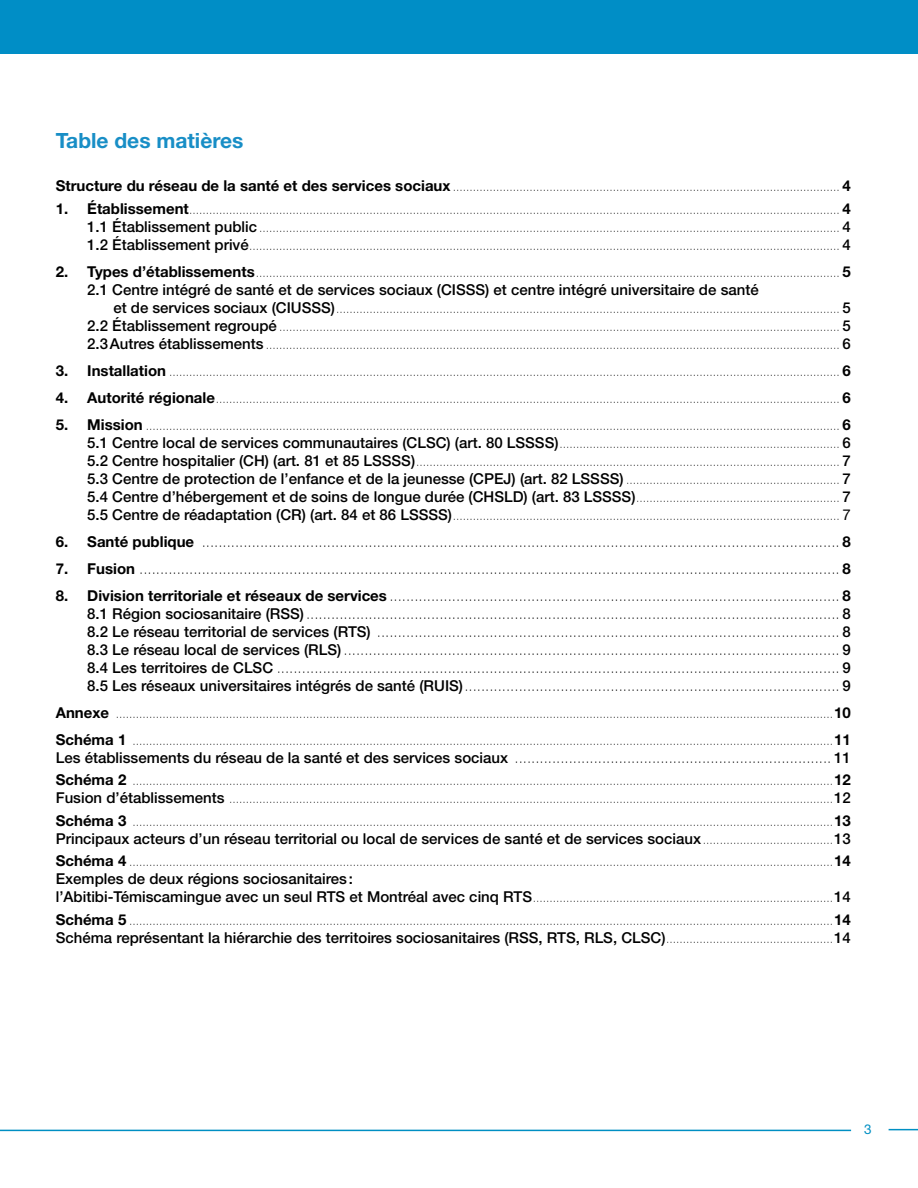
<style>
.page{position:relative;width:918px;height:1188px;background:#fff}
.page>*{position:absolute;margin:0;border:0;box-sizing:border-box;transform-origin:0 0}
.t1{font:700 21px "Helvetica Neue LT Std";color:#188ec6}
.t2{font:100 15px/18px "Helvetica Neue LT Std";color:#000;text-align:justify}
.t3{font:500 15px/18px "Helvetica Neue LT Std";color:#000}
.t4{font:13.5px "Helvetica Neue LT Std";color:#008fc3}
.t5{font:100 12px/18px "Helvetica Neue LT Std";color:#000;text-align:justify}
.s1{font-weight:700;font-size:15px}
.s2{font-weight:500;font-size:15px}
.s3{font-weight:100;font-size:12px}
.s4{font-weight:400;font-size:15px}
.s5{font-weight:700}
.s6{font-weight:500}
</style>
<div class="page">
<div style="left:0;top:0;width:918px;height:54px;background:#008ec6"></div>
<hr style="left:0;top:1130px;width:851px;height:1px;background:#008fc3">
<svg style="left:889px;top:1129px;width:29px;height:1px"></svg>
<h1 class="t1" style="left:56px;top:128px;width:189px">Table des matières</h1>
<p class="t5" style="left:56px;top:178px;width:797px"><span class="s1">Structure du réseau de la santé et des services sociaux</span> .................................................................................................................... <span class="s1">4</span></p>
<p class="t5" style="left:87px;top:201px;width:765px;text-indent:-31px"><span class="s1">1. Établissement</span>................................................................................................................................................................................................... <span class="s1">4<br></span><span class="s2">1.1 Établissement public</span> .............................................................................................................................................................................. <span class="s2">4<br>1.2 Établissement privé</span>................................................................................................................................................................................. <span class="s2">4</span></p>
<p class="t5" style="left:56px;top:264px;width:796px"><span class="s1">2. Types d’établissements</span>............................................................................................................................................................................... <span class="s1">5</span></p>
<p class="t3" style="left:87px;top:280px;width:673px">2.1 Centre intégré de santé et de services sociaux (CISSS) et centre intégré universitaire de santé</p>
<p class="t5" style="left:87px;top:300px;width:765px;text-indent:26px"><span class="s2">et de services sociaux (CIUSSS)</span>....................................................................................................................................................... <span class="s2">5<br>2.2 Établissement regroupé</span> ........................................................................................................................................................................ <span class="s2">5<br>2.3Autres établissements</span> ............................................................................................................................................................................ <span class="s2">6</span></p>
<p class="t5" style="left:56px;top:363px;width:796px"><span class="s1">3. Installation</span> ......................................................................................................................................................................................................... <span class="s1">6</span></p>
<p class="t5" style="left:56px;top:390px;width:796px"><span class="s1">4. Autorité régionale</span>........................................................................................................................................................................................... <span class="s1">6</span></p>
<p class="t5" style="left:87px;top:417px;width:765px;text-indent:-31px"><span class="s1">5. Mission</span> ................................................................................................................................................................................................................ <span class="s1">6<br></span><span class="s2">5.1 Centre local de services communautaires (CLSC) (art. 80 LSSSS)</span>.................................................................................... <span class="s2">6<br>5.2 Centre hospitalier (CH) (art. 81 et 85 LSSSS)</span>............................................................................................................................... <span class="s2">7</span></p>
<p class="t3" style="left:87px;top:469px;width:765px">5.3 Centre de protection de l’enfance et de la jeunesse (CPEJ) (art. 82 LSSSS) <span class="s3">................................................................</span> 7<br>5.4 Centre d’hébergement et de soins de longue durée (CHSLD) (art. 83 LSSSS)<span class="s3">.............................................................</span> 7</p>
<p class="t5" style="left:87px;top:507px;width:765px"><span class="s2">5.5 Centre de réadaptation (CR) (art. 84 et 86 LSSSS)</span>.................................................................................................................... <span class="s4">7</span></p>
<p class="t2" style="left:56px;top:533px;width:796px"><span class="s5">6. Santé publique</span> ......................................................................................................................................................... <span class="s5">8</span></p>
<p class="t2" style="left:56px;top:560px;width:796px"><span class="s5">7. Fusion</span> ........................................................................................................................................................................ <span class="s5">8</span></p>
<p class="t2" style="left:87px;top:587px;width:765px;text-indent:-32px"><span class="s5">8. Division territoriale et réseaux de services</span> ............................................................................................................ <span class="s5">8<br></span><span class="s6">8.1 Région sociosanitaire (RSS)</span>................................................................................................................................ <span class="s6">8<br>8.2 Le réseau territorial de services (RTS)</span> ............................................................................................................... <span class="s6">8<br>8.3 Le réseau local de services (RLS)</span> ....................................................................................................................... <span class="s6">9<br>8.4 Les territoires de CLSC</span> ....................................................................................................................................... <span class="s6">9<br>8.5 Les réseaux universitaires intégrés de santé (RUIS)</span>.......................................................................................... <span class="s6">9</span></p>
<p class="t5" style="left:56px;top:705px;width:796px"><span class="s1">Annexe</span> .......................................................................................................................................................................................................................<span class="s1">10</span></p>
<p class="t5" style="left:56px;top:732px;width:796px"><span class="s1">Schéma 1</span> ..................................................................................................................................................................................................................<span class="s1">11</span></p>
<p class="t2" style="left:56px;top:749px;width:796px"><span class="s6">Les établissements du réseau de la santé et des services sociaux</span> ............................................................................ <span class="s6">11</span></p>
<p class="t5" style="left:56px;top:772px;width:796px"><span class="s1">Schéma 2</span> ..................................................................................................................................................................................................................<span class="s1">12<br></span><span class="s2">Fusion d’établissements</span> .....................................................................................................................................................................................<span class="s2">12</span></p>
<p class="t5" style="left:56px;top:813px;width:796px"><span class="s1">Schéma 3</span> ..................................................................................................................................................................................................................<span class="s1">13</span></p>
<p class="t3" style="left:56px;top:829px;width:796px">Principaux acteurs d’un réseau territorial ou local de services de santé et de services sociaux<span class="s3">.......................................</span>13</p>
<p class="t5" style="left:56px;top:853px;width:796px"><span class="s1">Schéma 4</span> ...................................................................................................................................................................................................................<span class="s1">14</span></p>
<p class="t3" style="left:56px;top:870px;width:299px">Exemples de deux régions sociosanitaires:</p>
<p class="t5" style="left:56px;top:887px;width:796px;line-height:22.5px"><span class="s2">l’Abitibi-Témiscamingue avec un seul RTS et Montréal avec cinq RTS</span>..........................................................................................<span class="s2">14<br></span><span class="s1">Schéma 5</span> ...................................................................................................................................................................................................................<span class="s1">14</span></p>
<p class="t3" style="left:56px;top:928px;width:796px">Schéma représentant la hiérarchie des territoires sociosanitaires (RSS, RTS, RLS, CLSC)<span class="s3">..................................................</span>14</p>
<p class="t4" style="left:864px;top:1121px;width:9px">3</p>
</div>
